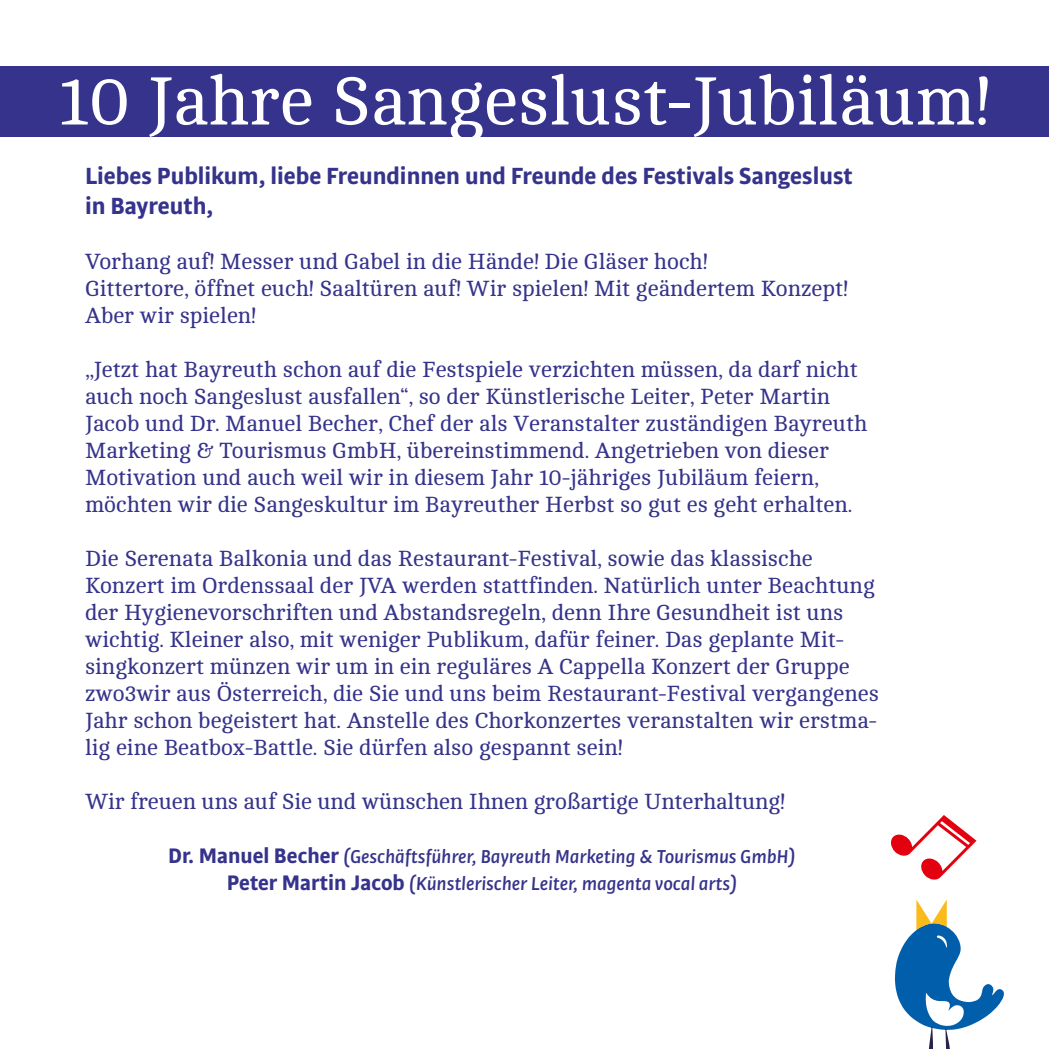
<style>
.page{position:relative;width:1049px;height:1049px;background:#fff}
.page>*{position:absolute;margin:0;border:0;box-sizing:border-box;transform-origin:0 0}
.t1{font:69.75px "Cambo";color:#fff}
.t2{font:700 25px/30px "Bulo";color:#35338b}
.t3{font:22.5px/27px "Cambo";color:#35338b}
.t4{font:italic 500 20px/27px "Bulo";color:#35338b;text-align:center}
.s1{font-weight:700;font-style:normal;font-size:22.5px}
</style>
<div class="page">
<div style="left:0;top:66px;width:1049px;height:71px;background:#35338b"></div>
<svg style="left:895px;top:900px;width:109px;height:149px"></svg>
<svg style="left:891px;top:815px;width:85px;height:65px"></svg>
<h1 class="t1" style="left:59px;top:63px;width:933px">10 Jahre Sangeslust-Jubiläum!</h1>
<p class="t2" style="left:85px;top:161px;width:769px">Liebes Publikum, liebe Freundinnen und Freunde des Festivals Sangeslust in Bayreuth,</p>
<p class="t3" style="left:85px;top:248px;width:764px">Vorhang auf! Messer und Gabel in die Hände! Die Gläser hoch!<br>Gittertore, öffnet euch! Saaltüren auf! Wir spielen! Mit geändertem Konzept!<br>Aber wir spielen!</p>
<p class="t3" style="left:85px;top:356px;width:784px">„Jetzt hat Bayreuth schon auf die Festspiele verzichten müssen, da darf nicht auch noch Sangeslust ausfallen“, so der Künstlerische Leiter, Peter Martin Jacob und Dr. Manuel Becher, Chef der als Veranstalter zuständigen Bayreuth Marketing &amp; Tourismus GmbH, übereinstimmend. Angetrieben von dieser Motivation und auch weil wir in diesem Jahr 10-jähriges Jubiläum feiern, möchten wir die Sangeskultur im Bayreuther Herbst so gut es geht erhalten.</p>
<p class="t3" style="left:85px;top:545px;width:795px">Die Serenata Balkonia und das Restaurant-Festival, sowie das klassische Konzert im Ordenssaal der JVA werden stattfinden. Natürlich unter Beachtung der Hygienevorschriften und Abstandsregeln, denn Ihre Gesundheit ist uns wichtig. Kleiner also, mit weniger Publikum, dafür feiner. Das geplante Mit&shy;singkonzert münzen wir um in ein reguläres A Cappella Konzert der Gruppe zwo3wir aus Österreich, die Sie und uns beim Restaurant-Festival vergangenes Jahr schon begeistert hat. Anstelle des Chorkonzertes veranstalten wir erstma&shy;lig eine Beatbox-Battle. Sie dürfen also gespannt sein!</p>
<p class="t3" style="left:85px;top:788px;width:701px">Wir freuen uns auf Sie und wünschen Ihnen großartige Unterhaltung!</p>
<p class="t4" style="left:168px;top:842px;width:629px"><span class="s1">Dr. Manuel Becher</span> (Geschäftsführer, Bayreuth Marketing &amp; Tourismus GmbH)<br><span class="s1">Peter Martin Jacob</span> (Künstlerischer Leiter, magenta vocal arts)</p>
</div>
